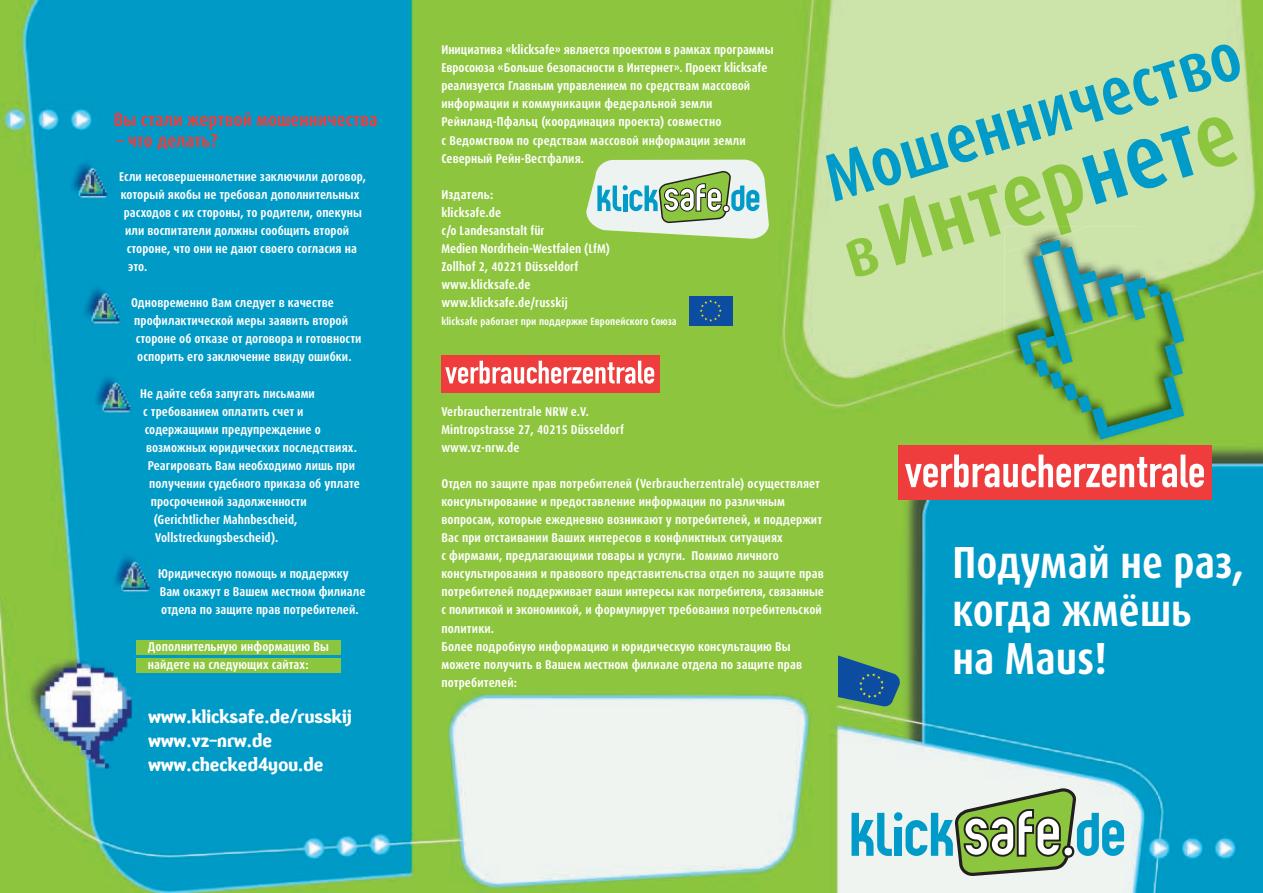
<style>
.page{position:relative;width:1263px;height:893px;background:#fff}
.page>*{position:absolute;margin:0;border:0;box-sizing:border-box;transform-origin:0 0}
.t1{font:700 90px "Dax Cond Cyril";color:#8bc63e}
.t2{font:700 67.65px "Dax Cond Cyril";color:#009bc8}
.t3{font:700 45px/48px "Dax Cond Cyril";letter-spacing:.005em;color:#fff}
.t4{font:700 18.75px "Dax Cond Cyril";letter-spacing:.005em;color:#ee3d3c}
.t5{font:18px/24px "Amoebia Drop";letter-spacing:.01em;color:#fff}
.t6{font:700 12.75px/18px "Dax Cond Cyril";letter-spacing:.005em;color:#fff}
.t7{font:700 10.5px "Dax Cond Cyril";letter-spacing:.01em;color:#fff}
.s1{font-size:67.65px}
.s2{color:#009bc8}
</style>
<div class="page">
<img style="left:0;top:0;width:1263px;height:893px">
<div style="left:137px;top:640px;width:204px;height:14px;background:#8bc63e"></div>
<div style="left:137px;top:658px;width:204px;height:15px;background:#8bc63e"></div>
<div style="left:899px;top:445px;width:313px;height:55px;background:#ee3d3c"></div>
<svg style="left:905px;top:455px;width:299px;height:32px"></svg>
<img style="left:1004px;top:227px;width:183px;height:215px">
<img style="left:1004px;top:227px;width:85px;height:26px">
<svg style="left:1017px;top:240px;width:167px;height:200px;background:#74b76e"></svg>
<div style="left:441px;top:355px;width:219px;height:38px;background:#ee3d3c"></div>
<svg style="left:445px;top:361px;width:209px;height:23px"></svg>
<svg style="left:851px;top:813px;width:41px;height:43px"></svg>
<div style="left:894px;top:827px;width:8px;height:29px;background:#009bc8"></div>
<svg style="left:905px;top:785px;width:219px;height:93px"></svg>
<div style="left:894px;top:812px;width:8px;height:9px;background:#009bc8;border-radius:50%"></div>
<div style="left:689px;top:296px;width:43px;height:29px;background:#0d4da1"></div>
<svg style="left:700px;top:300px;width:22px;height:22px"></svg>
<svg style="left:813px;top:650px;width:88px;height:57px;background:#427e78"></svg>
<div style="left:806px;top:633px;width:32px;height:72px;background:#8bc63e"></div>
<svg style="left:586px;top:159px;width:184px;height:81px;background:#b8d7b7"></svg>
<h3 class="t4" style="left:114px;top:108px;width:266px">Вы стали жертвой мошенничества</h3>
<h3 class="t4" style="left:117px;top:129px;width:103px">– что делать?</h3>
<p class="t6" style="left:119px;top:167px;width:248px">Если несовершеннолетние заключили договор,</p>
<p class="t6" style="left:121px;top:185px;width:240px">который якобы не требовал дополнительных</p>
<p class="t6" style="left:124px;top:203px;width:240px">расходов с их стороны, то родители, опекуны</p>
<p class="t6" style="left:125px;top:221px;width:226px">или воспитатели должны сообщить второй</p>
<p class="t6" style="left:127px;top:239px;width:232px">стороне, что они не дают своего согласия на</p>
<p class="t6" style="left:128px;top:258px;width:21px">это.</p>
<p class="t6" style="left:131px;top:294px;width:232px">Одновременно Вам следует в качестве профилактической меры заявить второй стороне об отказе от договора и готовности оспорить его заключение ввиду ошибки.</p>
<p class="t6" style="left:140px;top:384px;width:176px">Не дайте себя запугать письмами</p>
<p class="t6" style="left:143px;top:402px;width:162px">с требованием оплатить счет и</p>
<p class="t6" style="left:145px;top:420px;width:178px">содержащими предупреждение о</p>
<p class="t6" style="left:146px;top:438px;width:212px">возможных юридических последствиях.</p>
<p class="t6" style="left:148px;top:456px;width:209px">Реагировать Вам необходимо лишь при</p>
<p class="t6" style="left:149px;top:474px;width:212px">получении судебного приказа об уплате</p>
<p class="t6" style="left:151px;top:492px;width:158px">просроченной задолженности</p>
<p class="t6" style="left:154px;top:510px;width:145px">(Gerichtlicher Mahnbescheid,</p>
<p class="t6" style="left:155px;top:529px;width:125px">Vollstreckungsbescheid).</p>
<p class="t6" style="left:158px;top:565px;width:209px">Юридическую помощь и поддержку<br>Вам окажут в Вашем местном филиале отдела по защите прав потребителей.</p>
<p class="t6" style="left:148px;top:637px;width:182px">Дополнительную информацию Вы найдете на следующих сайтах:</p>
<h3 class="t5" style="left:148px;top:705px;width:205px">www.klicksafe.de/russkij www.vz-nrw.de www.checked4you.de</h3>
<p class="t6" style="left:441px;top:41px;width:334px">Инициатива «klicksafe» является проектом в рамках программы Евросоюза «Больше безопасности в Интернет». Проект klicksafe реализуется Главным управлением по средствам массовой информации и коммуникации федеральной земли Рейнланд-Пфальц (координация проекта) совместно<br>c Ведомством по средствам массовой информации земли Северный Рейн-Вестфалия.</p>
<p class="t6" style="left:441px;top:185px;width:170px">Издатель:<br>klicksafe.de<br>c/o Landesanstalt fur<br>Medien Nordrhein-Westfalen (LfM)<br>Zollhof 2, 40221 Dusseldorf www.klicksafe.de www.klicksafe.de/russkij</p>
<p class="t7" style="left:441px;top:315px;width:237px">klicksafe работает при поддержке Европейского Союза</p>
<h2 class="t2" style="left:814px;top:138px;width:433px;rotate:-17deg">Мошенничество</h2>
<h1 class="t1" style="left:826px;top:193px;width:410px;rotate:-17deg"><span class="s1">в</span> Интер<span class="s2">нет</span>е</h1>
<p class="t6" style="left:441px;top:402px;width:184px">Verbraucherzentrale NRW e.V.<br>Mintropstrasse 27, 40215 Dusseldorf www.vz-nrw.de</p>
<p class="t6" style="left:441px;top:474px;width:384px">Отдел по защите прав потребителей (Verbraucherzentrale) осуществляет консультирование и предоставление информации по различным вопросам, которые ежедневно возникают у потребителей, и поддержит Вас при отстаивании Ваших интересов в конфликтных ситуациях<br>с фирмами, предлагающими товары и услуги. Помимо личного консультирования и правового представительства отдел по защите прав потребителей поддерживает ваши интересы как потребителя, связанные с политикой и экономикой, и формулирует требования потребительской политики.<br>Более подробную информацию и юридическую консультацию Вы можете получить в Вашем местном филиале отдела по защите прав потребителей:</p>
<h3 class="t3" style="left:952px;top:538px;width:293px">Подумай не раз, когда жмёшь на Maus!</h3>
</div>
